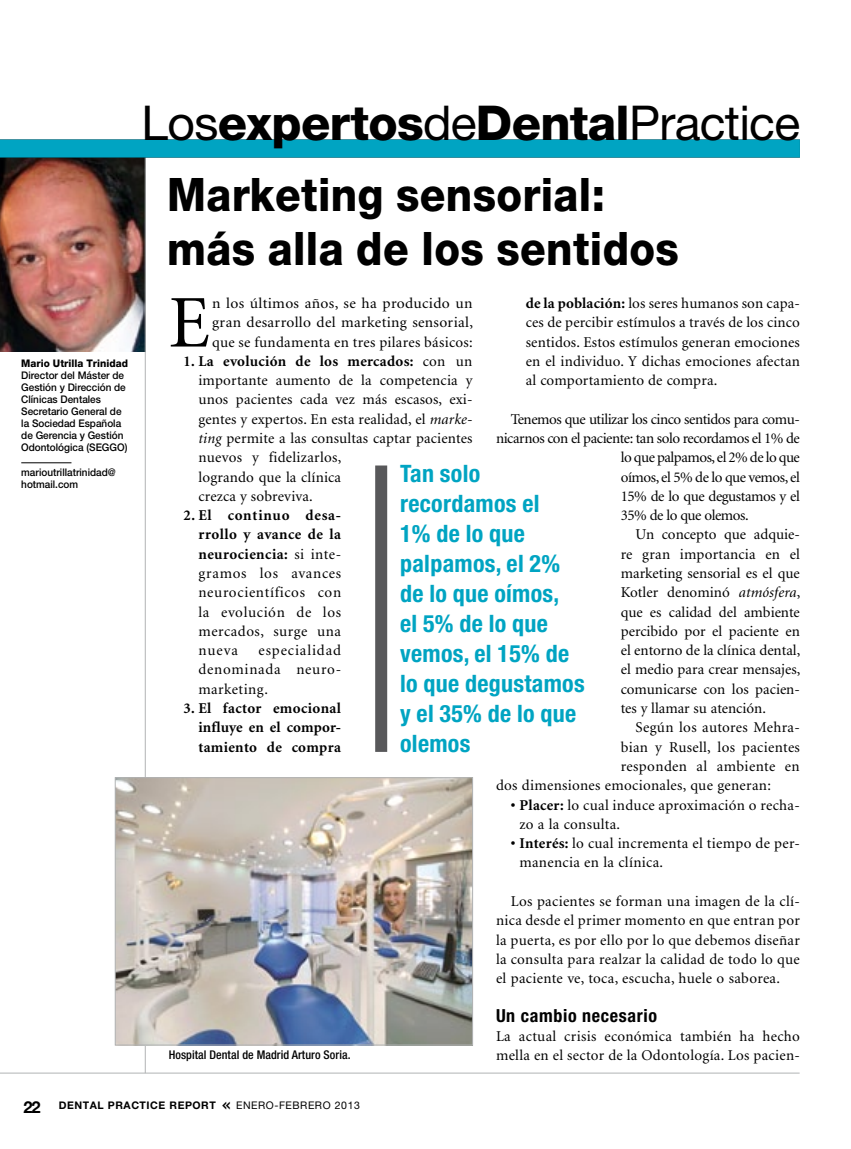
<style>
.page{position:relative;width:851px;height:1149px;background:#fff}
.page>*{position:absolute;margin:0;border:0;box-sizing:border-box;transform-origin:0 0}
.t1{font:74.25px "Minion";color:#000}
.t2{font:800 48px "Helvetica Neue LT Std";letter-spacing:-.015em;color:#000}
.t3{font:800 46.2px/54px "Helvetica Neue LT Std";letter-spacing:.01em;color:#000;scale:.91 1}
.t4{font:700 condensed 24px/30px "Helvetica Neue LT Std";letter-spacing:.015em;color:#00a4c2}
.t5{font:700 condensed 18px "Helvetica Neue LT Std";letter-spacing:.035em;color:#000}
.t6{font:15px/19.2px "Minion";letter-spacing:.01em;color:#000;text-align:justify}
.t7{font:15px "Minion";letter-spacing:-.03em;color:#000}
.t8{font:700 15px/19.2px "Minion";letter-spacing:.02em;color:#000;text-align:justify}
.t9{font:500 condensed 12px "Helvetica Neue LT Std";letter-spacing:.005em;color:#000}
.t10{font:500 10.5px/12px "Helvetica Neue LT Std";color:#000;scale:.95 1}
.t11{font:700 10.5px "Helvetica Neue LT Std";letter-spacing:.05em;color:#000}
.t12{font:800 10.5px "Helvetica Neue LT Std";color:#000;scale:.95 1}
.s1{font-weight:400}
.s2{font-weight:700}
.s3{font-style:italic}
.s4{font-size:16.5px}
.s5{font-family:"DIN Mittelschrift Std";font-weight:400;font-size:19.5px}
</style>
<div class="page">
<img style="left:0;top:157px;width:145px;height:194px">
<hr style="left:0;top:1072px;width:799px;height:1px;background:#b1b3b4">
<hr style="left:145px;top:139px;width:1px;height:933px;background:#b1b3b4">
<div style="left:0;top:139px;width:799px;height:18px;background:#00a4c2"></div>
<hr style="left:21px;top:462px;width:50px;height:1px;background:#000">
<img style="left:117px;top:779px;width:354px;height:264px">
<div style="left:115px;top:777px;width:358px;height:268px;border:1px solid #b1b3b4"></div>
<div style="left:375px;top:465px;width:12px;height:286px;background:#58585a"></div>
<p class="t12" style="left:21px;top:357px;width:114px">Mario Utrilla Trinidad</p>
<p class="t10" style="left:21px;top:369px;width:113px">Director del Máster de<br>Gestión y Dirección de<br>Clínicas Dentales<br>Secretario General de la Sociedad Española de Gerencia y Gestión<br>Odontológica (SEGGO)</p>
<p class="t10" style="left:21px;top:466px;width:101px">marioutrillatrinidad@ hotmail.com</p>
<h2 class="t2" style="left:142px;top:94px;width:660px"><span class="s1">Los</span>expertos<span class="s1">de</span>Dental<span class="s1">Practice</span></h2>
<h3 class="t3" style="left:167px;top:167px;width:564px">Marketing sensorial: más alla de los sentidos</h3>
<h1 class="t1" style="left:169px;top:286px;width:43px">E</h1>
<p class="t6" style="left:212px;top:294px;width:262px">n los últimos años, se ha producido un gran desarrollo del marketing sensorial, que se fundamenta en tres pilares básicos:</p>
<p class="t6" style="left:198px;top:352px;width:275px;text-align:left;text-indent:-15px"><span class="s2">1. La evolución de los mercados:</span> con un importante aumento de la competencia y unos pacientes cada vez más escasos, exi&shy;gentes y expertos. En esta realidad, el <span class="s3">marke&shy;ting</span> permite a las consultas captar pacientes nuevos y fidelizarlos,<br>logrando que la clínica<br>crezca y sobreviva.</p>
<p class="t6" style="left:198px;top:506px;width:144px;text-indent:-15px"><span class="s2">2. El continuo desa&shy;rrollo y avance de la neurociencia:</span> si inte&shy;gramos los avances neurocientíficos con la evolución de los mercados, surge una nueva</p>
<p class="t6" style="left:525px;top:294px;width:275px"><span class="s2">de la población:</span> los seres humanos son capa&shy;ces de percibir estímulos a través de los cinco sentidos. Estos estímulos generan emociones en el individuo. Y dichas emociones afectan al comportamiento de compra.</p>
<p class="t7" style="left:511px;top:411px;width:290px">Tenemos que utilizar los cinco sentidos para comu-</p>
<p class="t7" style="left:496px;top:430px;width:305px">nicarnos con el paciente: tan solo recordamos el 1% de</p>
<p class="t7" style="left:620px;top:450px;width:181px">lo que palpamos, el 2% de lo que</p>
<p class="t7" style="left:620px;top:469px;width:181px">oímos, el 5% de lo que vemos, el</p>
<p class="t7" style="left:620px;top:488px;width:181px">15% de lo que degustamos y el</p>
<p class="t7" style="left:620px;top:508px;width:129px">35% de lo que olemos.</p>
<p class="t6" style="left:635px;top:525px;width:166px">Un concepto que adquie-</p>
<p class="t6" style="left:620px;top:544px;width:181px">re gran importancia en el</p>
<p class="t6" style="left:620px;top:564px;width:181px">marketing sensorial es el que</p>
<p class="t6" style="left:620px;top:583px;width:181px">Kotler denominó <span class="s3">atmósfera</span>,</p>
<p class="t6" style="left:620px;top:602px;width:181px">que es calidad del ambiente</p>
<p class="t6" style="left:620px;top:622px;width:181px">percibido por el paciente en</p>
<p class="t6" style="left:620px;top:641px;width:181px">el entorno de la clínica dental,</p>
<p class="t6" style="left:620px;top:660px;width:181px">el medio para crear mensajes,</p>
<p class="t6" style="left:620px;top:679px;width:181px">comunicarse con los pacien-</p>
<p class="t6" style="left:620px;top:699px;width:147px">tes y llamar su atención.</p>
<p class="t6" style="left:635px;top:718px;width:166px">Según los autores Mehra-</p>
<p class="t6" style="left:620px;top:737px;width:181px">bian y Rusell, los pacientes</p>
<p class="t6" style="left:620px;top:756px;width:180px">responden al ambiente en</p>
<p class="t6" style="left:496px;top:776px;width:276px">dos dimensiones emocionales, que generan:</p>
<p class="t6" style="left:519px;top:795px;width:282px;text-indent:-9px"><span class="s2">• Placer:</span> lo cual induce aproximación o recha&shy;zo a la consulta.</p>
<p class="t6" style="left:519px;top:834px;width:282px;text-indent:-9px"><span class="s2">• Interés:</span> lo cual incrementa el tiempo de per&shy;manencia en la clínica.</p>
<p class="t6" style="left:496px;top:891px;width:305px;text-indent:15px">Los pacientes se forman una imagen de la clí&shy;nica desde el primer momento en que entran por la puerta, es por ello por lo que debemos diseñar la consulta para realzar la calidad de todo lo que el paciente ve, toca, escucha, huele o saborea.</p>
<p class="t5" style="left:496px;top:1004px;width:162px">Un cambio necesario</p>
<p class="t6" style="left:496px;top:1026px;width:305px">La actual crisis económica también ha hecho mella en el sector de la Odontología. Los pacien-</p>
<h3 class="t4" style="left:400px;top:457px;width:186px">Tan solo recordamos el<br>1% de lo que palpamos, el 2% de lo que oímos,<br>el 5% de lo que vemos, el 15% de lo que degustamos y el 35% de lo que olemos</h3>
<p class="t6" style="left:198px;top:641px;width:144px;text-indent:60px">especialidad denominada neuro&shy;marketing.</p>
<p class="t8" style="left:198px;top:699px;width:144px;text-indent:-15px">3. El factor emocional influye en el compor&shy;tamiento de compra</p>
<p class="t9" style="left:169px;top:1047px;width:183px">Hospital Dental de Madrid Arturo Soria.</p>
<p class="t11" style="left:23px;top:1098px;width:338px"><span class="s4">22</span> DENTAL PRACTICE REPORT <span class="s5">«</span> <span class="s1">ENERO-FEBRERO 2013</span></p>
</div>
